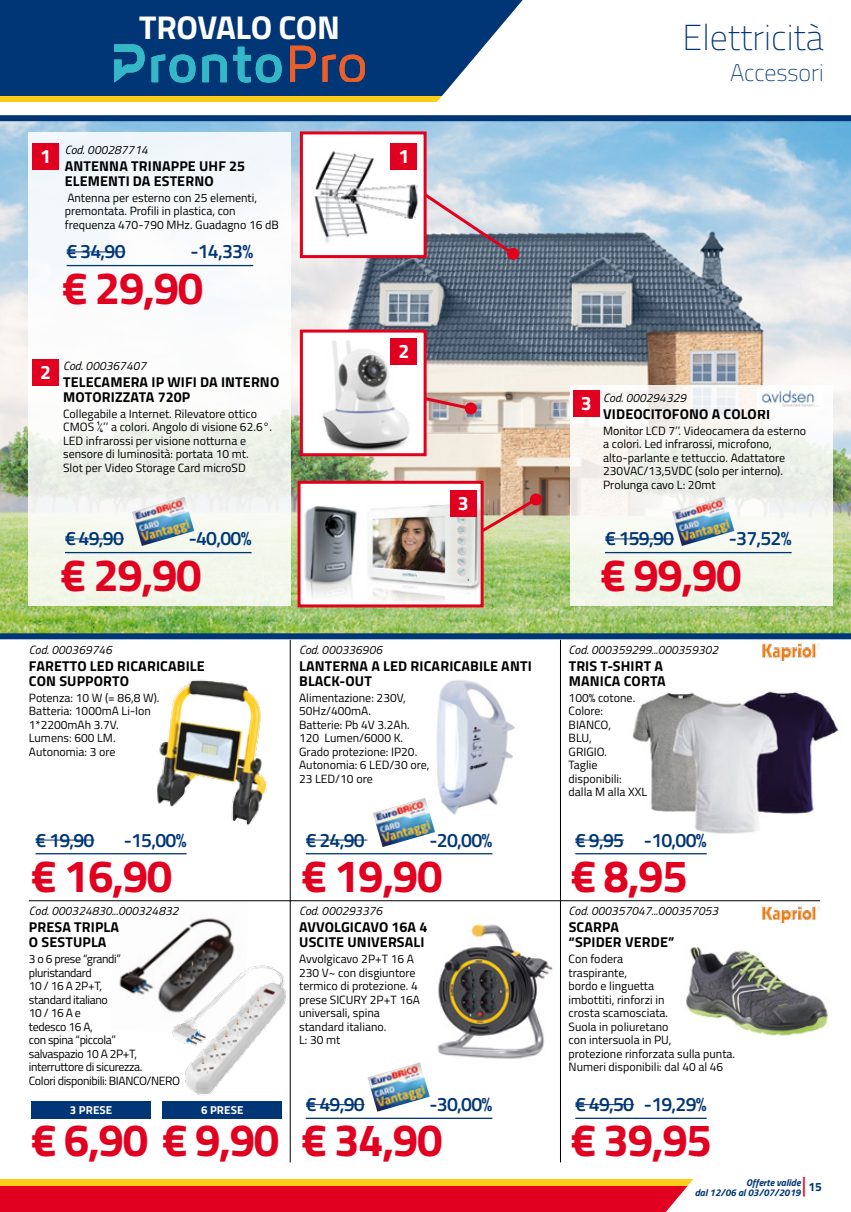
<style>
.page{position:relative;width:851px;height:1212px;background:#fff}
.page>*{position:absolute;margin:0;border:0;box-sizing:border-box;transform-origin:0 0}
.t1{font:700 45.45px "Titillium";letter-spacing:-.03em;color:#e20020}
.t2{font:100 36px "Titillium";color:#003675}
.t3{font:700 33px "Titillium";letter-spacing:-.015em;color:#fff}
.t4{font:100 24px "Titillium";color:#003675}
.t5{font:600 19.5px "Titillium";letter-spacing:-.04em;color:#003675}
.t6{font:700 19.5px "Titillium";color:#fff}
.t7{font:700 14.25px/15px "Titillium";letter-spacing:.01em;color:#000}
.t8{font:12px/13.5px "Titillium";color:#000}
.t9{font:12px/13.5px "Titillium";letter-spacing:-.03em;color:#000}
.t10{font:italic 12px "Titillium";color:#000}
.t11{font:700 12px "Titillium";color:#003675}
.t12{font:700 11.4px "Titillium";letter-spacing:.01em;color:#fff}
.t13{font:italic 700 9.75px/10.5px "Titillium";color:#003675;text-align:right}
.s1{font-size:21.6px;color:#e20020}
</style>
<div class="page">
<img style="left:437px;top:924px;width:116px;height:135px">
<img style="left:109px;top:901px;width:140px;height:95px">
<img style="left:155px;top:957px;width:135px;height:147px">
<img style="left:436px;top:680px;width:79px;height:135px">
<div style="left:0;top:0;width:434px;height:96px;background:#003675"></div>
<div style="left:0;top:96px;width:850px;height:5px;background:#fecd1a"></div>
<svg style="left:434px;top:0;width:416px;height:102px"></svg>
<svg style="left:0;top:1179px;width:694px;height:33px;background:#e83023"></svg>
<hr style="left:29px;top:900px;width:791px;height:1px;background:#000">
<hr style="left:560px;top:640px;width:1px;height:522px;background:#000">
<hr style="left:290px;top:640px;width:1px;height:522px;background:#000">
<img style="left:157px;top:668px;width:133px;height:164px">
<img style="left:617px;top:691px;width:222px;height:150px">
<img style="left:686px;top:947px;width:142px;height:89px">
<hr style="left:36px;top:840px;width:58px;height:1px;background:#003675">
<hr style="left:36px;top:853px;width:150px;height:1px;background:#003675">
<hr style="left:306px;top:840px;width:61px;height:1px;background:#003675">
<hr style="left:306px;top:853px;width:186px;height:1px;background:#003675">
<img style="left:373px;top:798px;width:62px;height:49px">
<hr style="left:575px;top:840px;width:49px;height:1px;background:#003675">
<hr style="left:575px;top:853px;width:131px;height:1px;background:#003675">
<hr style="left:306px;top:1104px;width:58px;height:1px;background:#003675">
<hr style="left:306px;top:1117px;width:186px;height:2px;background:#003675">
<img style="left:367px;top:1062px;width:62px;height:50px">
<hr style="left:575px;top:1104px;width:59px;height:1px;background:#003675">
<hr style="left:575px;top:1117px;width:131px;height:2px;background:#003675">
<img style="left:0;top:115px;width:850px;height:524px">
<svg style="left:570px;top:385px;width:262px;height:221px;fill:#f3f6ed"></svg>
<div style="left:29px;top:133px;width:262px;height:473px;background:linear-gradient(to bottom,#f7faff,#f2f5ea)"></div>
<hr style="left:65px;top:539px;width:59px;height:1px;background:#003675">
<hr style="left:65px;top:552px;width:186px;height:1px;background:#003675">
<img style="left:132px;top:497px;width:62px;height:49px">
<img style="left:757px;top:388px;width:65px;height:22px">
<div style="left:31px;top:1101px;width:120px;height:17px;background:#003675"></div>
<div style="left:162px;top:1101px;width:120px;height:17px;background:#003675"></div>
<img style="left:762px;top:906px;width:58px;height:17px">
<img style="left:762px;top:644px;width:58px;height:16px">
<img style="left:304px;top:135px;width:118px;height:119px">
<div style="left:300px;top:131px;width:126px;height:127px;border:3px solid #e2001a"></div>
<img style="left:304px;top:334px;width:118px;height:118px">
<div style="left:300px;top:330px;width:126px;height:126px;border:3px solid #e2001a"></div>
<div style="left:32px;top:143px;width:27px;height:27px;background:#e20020"></div>
<div style="left:390px;top:143px;width:27px;height:27px;background:#e20020"></div>
<div style="left:32px;top:359px;width:27px;height:27px;background:#e20020"></div>
<div style="left:390px;top:338px;width:27px;height:27px;background:#e20020"></div>
<div style="left:572px;top:390px;width:27px;height:26px;background:#e20020"></div>
<hr style="left:67px;top:252px;width:58px;height:1px;background:#003675">
<hr style="left:67px;top:265px;width:186px;height:1px;background:#003675">
<hr style="left:605px;top:539px;width:69px;height:1px;background:#003675">
<hr style="left:605px;top:552px;width:186px;height:1px;background:#003675">
<img style="left:672px;top:497px;width:62px;height:49px">
<svg style="left:421px;top:191px;width:96px;height:67px;background:#b2aab6"></svg>
<div style="left:507px;top:248px;width:12px;height:12px;background:#e2001a;border-radius:50%"></div>
<svg style="left:422px;top:395px;width:52px;height:17px"></svg>
<div style="left:464px;top:402px;width:12px;height:12px;background:#e2001a;border-radius:50%"></div>
<svg style="left:483px;top:495px;width:57px;height:75px;background:#c1be8b"></svg>
<div style="left:530px;top:493px;width:12px;height:12px;background:#e2001a;border-radius:50%"></div>
<img style="left:301px;top:485px;width:178px;height:118px">
<div style="left:297px;top:481px;width:186px;height:126px;border:3px solid #e2001a"></div>
<div style="left:450px;top:490px;width:26px;height:27px;background:#e20020"></div>
<svg style="left:290px;top:46px;width:75px;height:36px;background:#524459"></svg>
<svg style="left:114px;top:44px;width:167px;height:39px;background:#146894"></svg>
<h3 class="t3" style="left:139px;top:2px;width:202px">TROVALO CON</h3>
<p class="t10" style="left:65px;top:141px;width:84px">Cod. 000287714</p>
<p class="t7" style="left:65px;top:158px;width:182px">ANTENNA TRINAPPE UHF 25<br>ELEMENTI DA ESTERNO</p>
<p class="t8" style="left:65px;top:190px;width:215px">Antenna per esterno con 25 elementi, premontata. Profili in plastica, con frequenza 470-790 MHz. Guadagno 16 dB</p>
<h3 class="t6" style="left:40px;top:141px;width:12px">1</h3>
<h3 class="t6" style="left:398px;top:141px;width:12px">1</h3>
<h3 class="t5" style="left:67px;top:237px;width:60px">€ 34,90</h3>
<h3 class="t5" style="left:190px;top:237px;width:64px">-14,33%</h3>
<h1 class="t1" style="left:62px;top:253px;width:143px">€ 29,90</h1>
<h3 class="t6" style="left:40px;top:357px;width:12px">2</h3>
<p class="t10" style="left:63px;top:357px;width:84px">Cod. 000367407</p>
<p class="t7" style="left:63px;top:374px;width:217px">TELECAMERA IP WIFI DA INTERNO<br>MOTORIZZATA 720P</p>
<p class="t8" style="left:63px;top:406px;width:210px">Collegabile a Internet. Rilevatore ottico CMOS ¼’’ a colori. Angolo di visione 62.6°.<br>LED infrarossi per visione notturna e sensore di luminosità: portata 10 mt.<br>Slot per Video Storage Card microSD</p>
<h3 class="t5" style="left:65px;top:524px;width:60px">€ 49,90</h3>
<h3 class="t5" style="left:189px;top:524px;width:64px">-40,00%</h3>
<h1 class="t1" style="left:61px;top:540px;width:143px">€ 29,90</h1>
<p class="t10" style="left:29px;top:641px;width:84px">Cod. 000369746</p>
<p class="t7" style="left:29px;top:658px;width:177px">FARETTO LED RICARICABILE<br>CON SUPPORTO</p>
<p class="t8" style="left:29px;top:690px;width:132px">Potenza: 10 W (= 86,8 W).<br>Batteria: 1000mA Li-Ion<br>1*2200mAh 3.7V.<br>Lumens: 600 LM.<br>Autonomia: 3 ore</p>
<h3 class="t5" style="left:36px;top:825px;width:60px">€ 19,90</h3>
<h3 class="t5" style="left:124px;top:825px;width:64px">-15,00%</h3>
<h1 class="t1" style="left:31px;top:841px;width:143px">€ 16,90</h1>
<p class="t10" style="left:29px;top:902px;width:151px">Cod. 000324830...000324832</p>
<p class="t7" style="left:29px;top:919px;width:92px">PRESA TRIPLA<br>O SESTUPLA</p>
<p class="t9" style="left:29px;top:951px;width:153px">3 o 6 prese “grandi” pluristandard<br>10 / 16 A 2P+T,<br>standard italiano<br>10 / 16 A e<br>tedesco 16 A,<br>con spina “piccola”<br>salvaspazio 10 A 2P+T, interruttore di sicurezza.<br>Colori disponibili: BIANCO/NERO</p>
<p class="t12" style="left:70px;top:1101px;width:44px">3 PRESE</p>
<p class="t12" style="left:201px;top:1101px;width:44px">6 PRESE</p>
<h1 class="t1" style="left:31px;top:1105px;width:249px">€ 6,90 € 9,90</h1>
<h3 class="t6" style="left:398px;top:336px;width:12px">2</h3>
<h3 class="t6" style="left:458px;top:488px;width:12px">3</h3>
<p class="t10" style="left:299px;top:641px;width:84px">Cod. 000336906</p>
<p class="t7" style="left:299px;top:658px;width:234px">LANTERNA A LED RICARICABILE ANTI<br>BLACK-OUT</p>
<p class="t8" style="left:299px;top:690px;width:132px">Alimentazione: 230V,<br>50Hz/400mA.<br>Batterie: Pb 4V 3.2Ah.<br>120 Lumen/6000 K.<br>Grado protezione: IP20.<br>Autonomia: 6 LED/30 ore,<br>23 LED/10 ore</p>
<h3 class="t5" style="left:306px;top:825px;width:60px">€ 24,90</h3>
<h3 class="t5" style="left:429px;top:825px;width:64px">-20,00%</h3>
<h1 class="t1" style="left:301px;top:841px;width:143px">€ 19,90</h1>
<p class="t10" style="left:299px;top:902px;width:84px">Cod. 000293376</p>
<p class="t7" style="left:299px;top:919px;width:130px">AVVOLGICAVO 16A 4<br>USCITE UNIVERSALI</p>
<p class="t8" style="left:299px;top:951px;width:122px">Avvolgicavo 2P+T 16 A<br>230 V~ con disgiuntore termico di protezione. 4 prese SICURY 2P+T 16A universali, spina standard italiano.<br>L: 30 mt</p>
<h3 class="t5" style="left:306px;top:1089px;width:60px">€ 49,90</h3>
<h3 class="t5" style="left:429px;top:1089px;width:64px">-30,00%</h3>
<h1 class="t1" style="left:301px;top:1105px;width:143px">€ 34,90</h1>
<h2 class="t2" style="left:682px;top:12px;width:143px">Elettricità</h2>
<h3 class="t4" style="left:730px;top:55px;width:95px">Accessori</h3>
<h3 class="t6" style="left:580px;top:388px;width:12px">3</h3>
<p class="t10" style="left:603px;top:389px;width:84px">Cod. 000294329</p>
<p class="t7" style="left:603px;top:406px;width:168px">VIDEOCITOFONO A COLORI</p>
<p class="t8" style="left:603px;top:423px;width:204px">Monitor LCD 7’’. Videocamera da esterno a colori. Led infrarossi, microfono, alto-parlante e tettuccio. Adattatore 230VAC/13,5VDC (solo per interno).<br>Prolunga cavo L: 20mt</p>
<h3 class="t5" style="left:605px;top:524px;width:70px">€ 159,90</h3>
<h3 class="t5" style="left:728px;top:524px;width:64px">-37,52%</h3>
<h1 class="t1" style="left:600px;top:540px;width:143px">€ 99,90</h1>
<p class="t10" style="left:568px;top:641px;width:151px">Cod. 000359299...000359302</p>
<p class="t7" style="left:568px;top:658px;width:98px">TRIS T-SHIRT A<br>MANICA CORTA</p>
<p class="t8" style="left:568px;top:690px;width:80px">100% cotone.<br>Colore:<br>BIANCO,<br>BLU,<br>GRIGIO.<br>Taglie disponibili: dalla M alla XXL</p>
<h3 class="t5" style="left:575px;top:825px;width:133px">€ 9,95 -10,00%</h3>
<h1 class="t1" style="left:570px;top:841px;width:118px">€ 8,95</h1>
<p class="t10" style="left:568px;top:902px;width:151px">Cod. 000357047...000357053</p>
<p class="t7" style="left:568px;top:919px;width:107px">SCARPA “SPIDER VERDE”</p>
<p class="t8" style="left:568px;top:951px;width:168px">Con fodera<br>traspirante,<br>bordo e linguetta<br>imbottiti, rinforzi in<br>crosta scamosciata.<br>Suola in poliuretano<br>con intersuola in PU,<br>protezione rinforzata sulla punta.<br>Numeri disponibili: dal 40 al 46</p>
<h3 class="t5" style="left:575px;top:1089px;width:133px">€ 49,50 -19,29%</h3>
<h1 class="t1" style="left:570px;top:1105px;width:143px">€ 39,95</h1>
<p class="t11" style="left:802px;top:1177px;width:21px"><span class="s1">|</span> 15</p>
<p class="t13" style="left:694px;top:1177px;width:107px">Offerte valide<br>dal 12/06 al 03/07/2019</p>
</div>
